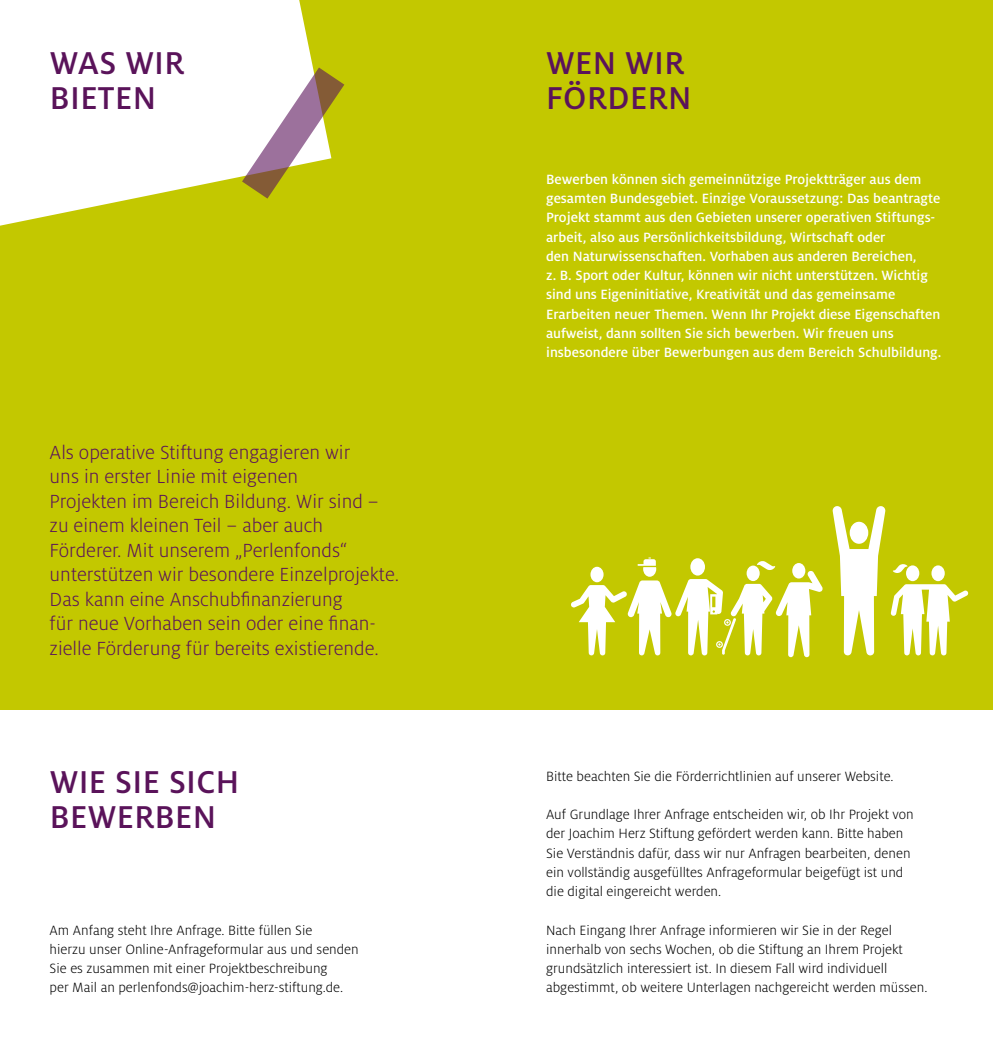
<style>
.page{position:relative;width:993px;height:1042px;background:#fff}
.page>*{position:absolute;margin:0;border:0;box-sizing:border-box;transform-origin:0 0}
.t1{font:500 35px/35px "Milo OT";letter-spacing:.01em;color:#5a135a}
.t2{font:300 21px/24.5px "Milo OT";color:#5a135a}
.t3{font:300 14.88px/19.2px "Milo OT";color:#000}
.t4{font:500 14.88px/19.2px "Milo OT";color:#fff}
</style>
<div class="page">
<div style="left:0;top:0;width:992px;height:709px;background:#c3c800"></div>
<svg style="left:0;top:0;width:320px;height:226px;background:#f6f6d9"></svg>
<svg style="left:242px;top:68px;width:102px;height:131px"></svg>
<svg style="left:832px;top:506px;width:136px;height:149px"></svg>
<svg style="left:571px;top:557px;width:251px;height:100px"></svg>
<h1 class="t1" style="left:50px;top:45px;width:136px">WAS WIR<br>BIETEN</h1>
<h1 class="t1" style="left:546px;top:45px;width:147px">WEN WIR<br>FÖRDERN</h1>
<p class="t2" style="left:50px;top:440px;width:351px">Als operative Stiftung engagieren wir<br>uns in erster Linie mit eigenen<br>Projekten im Bereich Bildung. Wir sind – zu einem kleinen Teil – aber auch Förderer. Mit unserem „Perlenfonds“ unterstützen wir besondere Einzelprojekte.<br>Das kann eine Anschubfinanzierung<br>für neue Vorhaben sein oder eine finan&shy;zielle Förderung für bereits existierende.</p>
<h1 class="t1" style="left:50px;top:765px;width:191px">WIE SIE SICH<br>BEWERBEN</h1>
<p class="t3" style="left:50px;top:920px;width:310px">Am Anfang steht Ihre Anfrage. Bitte füllen Sie<br>hierzu unser Online-Anfrageformular aus und senden Sie es zusammen mit einer Projektbeschreibung<br>per Mail an perlenfonds@joachim-herz-stiftung.de.</p>
<p class="t4" style="left:546px;top:170px;width:396px">Bewerben können sich gemeinnützige Projektträger aus dem gesamten Bundesgebiet. Einzige Voraussetzung: Das beantragte Projekt stammt aus den Gebieten unserer operativen Stiftungs&shy;arbeit, also aus Persönlichkeitsbildung, Wirtschaft oder<br>den Naturwissenschaften. Vorhaben aus anderen Bereichen,<br>z. B. Sport oder Kultur, können wir nicht unterstützen. Wichtig sind uns Eigeninitiative, Kreativität und das gemeinsame Erarbeiten neuer Themen. Wenn Ihr Projekt diese Eigenschaften aufweist, dann sollten Sie sich bewerben. Wir freuen uns insbesondere über Bewerbungen aus dem Bereich Schulbildung.</p>
<p class="t3" style="left:546px;top:766px;width:349px">Bitte beachten Sie die Förderrichtlinien auf unserer Website.</p>
<p class="t3" style="left:546px;top:805px;width:369px">Auf Grundlage Ihrer Anfrage entscheiden wir, ob Ihr Projekt von der Joachim Herz Stiftung gefördert werden kann. Bitte haben Sie Verständnis dafür, dass wir nur Anfragen bearbeiten, denen ein vollständig ausgefülltes Anfrageformular beigefügt ist und die digital eingereicht werden.</p>
<p class="t3" style="left:546px;top:920px;width:383px">Nach Eingang Ihrer Anfrage informieren wir Sie in der Regel innerhalb von sechs Wochen, ob die Stiftung an Ihrem Projekt grundsätzlich interessiert ist. In diesem Fall wird individuell abgestimmt, ob weitere Unterlagen nachgereicht werden müssen.</p>
</div>
